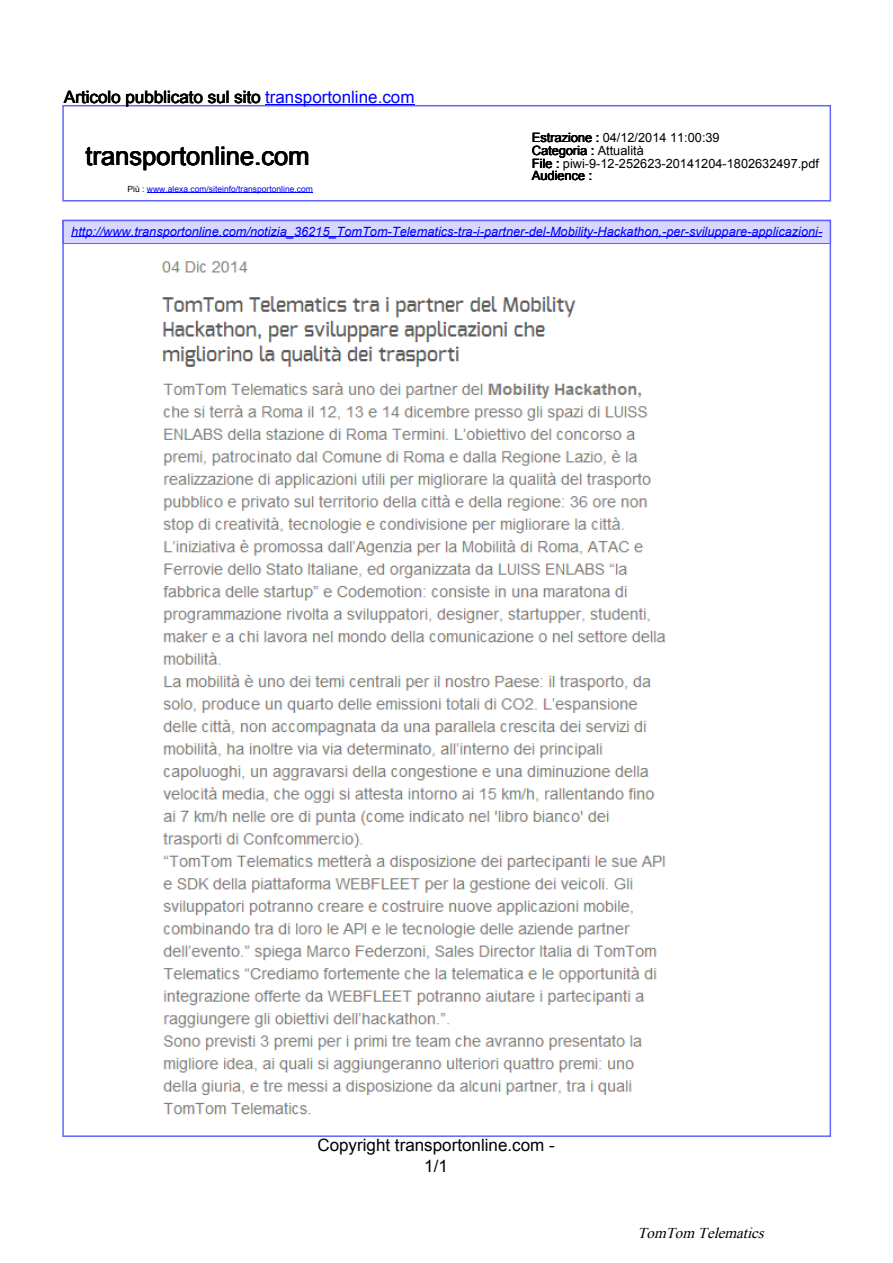
<style>
.page{position:relative;width:893px;height:1263px;background:#fff}
.page>*{position:absolute;margin:0;border:0;box-sizing:border-box;transform-origin:0 0}
.t1{font:25.5px "Arial";color:#000}
.t2{font:16.95px "Arial";color:#000}
.t3{font:italic 15px "Times New Roman";color:#000}
.t4{font:italic 12.75px "Arial";color:#00f}
.t5{font:12.75px/12.8px "Arial";color:#000}
.t6{font:8.55px "Arial";color:#00f}
.s1{color:#00f}
.s2{color:#000}
</style>
<div class="page">
<div style="left:62px;top:105px;width:769px;height:97px;border:2px solid #6464ff"></div>
<div style="left:62px;top:220px;width:769px;height:24px;border:2px solid #6464ff"></div>
<div style="left:64px;top:221px;width:765px;height:22px;background:#d7d7ff"></div>
<hr style="left:71px;top:237px;width:751px;height:1px;background:#00f">
<hr style="left:147px;top:193px;width:166px;height:1px;background:#00f">
<hr style="left:265px;top:104px;width:149px;height:1px;background:#00f">
<img style="left:162px;top:261px;width:504px;height:854px">
<h2 class="t2" style="left:64px;top:86px;width:352px">Articolo pubblicato sul sito <span class="s1">transportonline.com</span></h2>
<h1 class="t1" style="left:85px;top:139px;width:226px">transportonline.com</h1>
<p class="t6" style="left:128px;top:183px;width:187px"><span class="s2">Più :</span> www.alexa.com/siteinfo/transportonline.com</p>
<p class="t5" style="left:531px;top:131px;width:289px">Estrazione : 04/12/2014 11:00:39<br>Categoria : Attualità<br>File : piwi-9-12-252623-20141204-1802632497.pdf<br>Audience :</p>
<p class="t4" style="left:71px;top:223px;width:752px">http://www.transportonline.com/notizia_36215_TomTom-Telematics-tra-i-partner-del-Mobility-Hackathon,-per-sviluppare-applicazioni-</p>
<h2 class="t2" style="left:317px;top:1134px;width:239px">Copyright transportonline.com -</h2>
<h2 class="t2" style="left:424px;top:1155px;width:25px">1/1</h2>
<p class="t3" style="left:637px;top:1222px;width:133px">TomTom Telematics</p>
</div>
